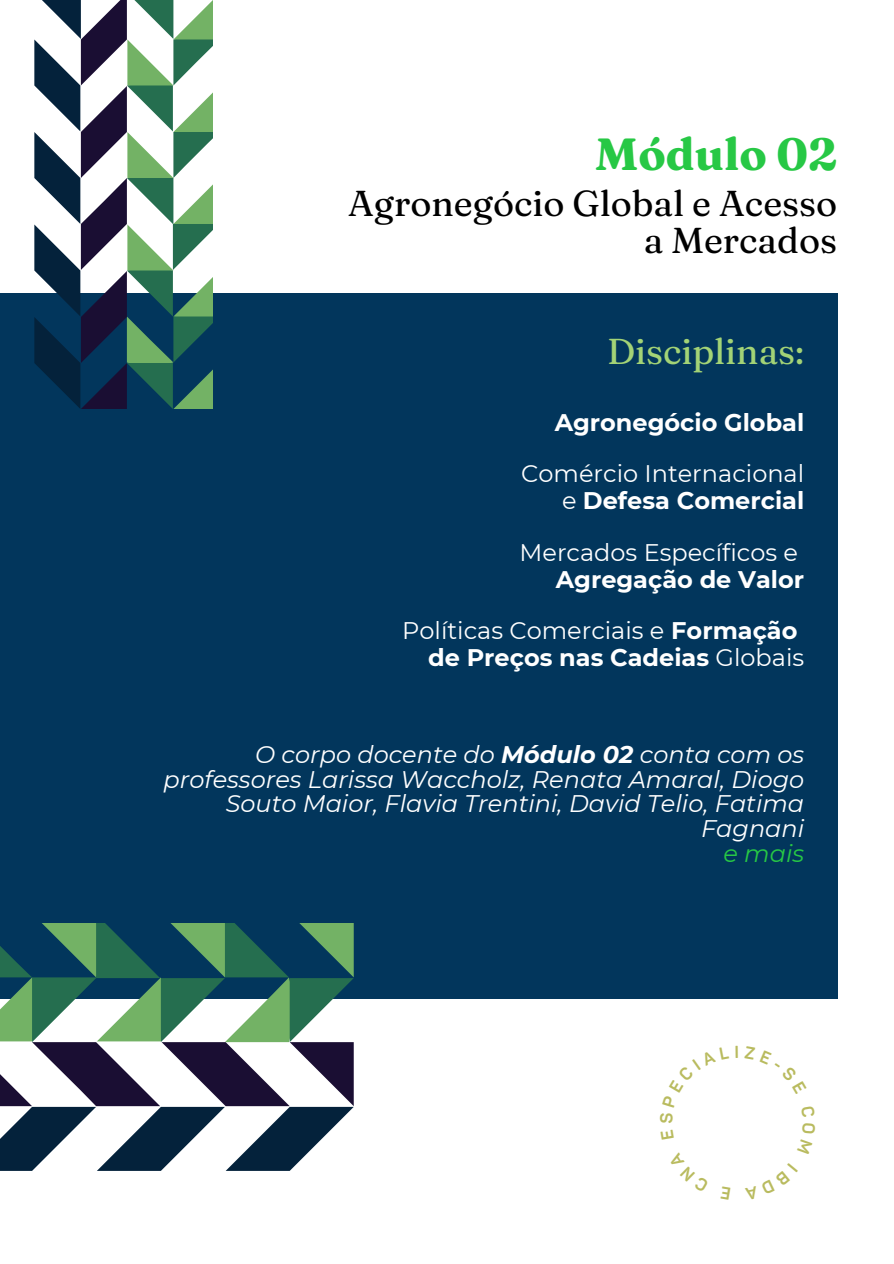
<style>
.page{position:relative;width:894px;height:1264px;background:#fff}
.page>*{position:absolute;margin:0;border:0;box-sizing:border-box;transform-origin:0 0}
.t1{font:700 45px "Fraunces 9 pt";color:#27c845}
.t2{font:36px/37.2px "Fraunces 9 pt";color:#000;text-align:right}
.t3{font:36px "Fraunces 9 pt";color:#a3d376}
.t4{font:italic 24px/24.8px "Montserrat";color:#fff;text-align:right}
.t5{font:700 24px/51.3px "Montserrat";color:#fff;text-align:right}
.t6{font:24px/27px "Montserrat";color:#fff;text-align:right}
.t7{font:italic 24px "Montserrat";color:#27c845}
.s1{font-weight:700}
.s2{font-weight:400}
</style>
<div class="page">
<div style="left:0;top:293px;width:836px;height:706px;background:#02365c"></div>
<svg style="left:0;top:923px;width:353px;height:247px"></svg>
<svg style="left:34px;top:0;width:178px;height:408px"></svg>
<h1 class="t1" style="left:595px;top:126px;width:243px">Módulo 02</h1>
<h2 class="t2" style="left:348px;top:184px;width:490px">Agronegócio Global e Acesso a Mercados</h2>
<h2 class="t3" style="left:606px;top:329px;width:199px">Disciplinas:</h2>
<p class="t5" style="left:554px;top:396px;width:251px">Agronegócio Global</p>
<p class="t6" style="left:521px;top:460px;width:284px">Comércio Internacional e <span class="s1">Defesa Comercial</span></p>
<p class="t6" style="left:519px;top:538px;width:280px">Mercados Específicos e</p>
<p class="t5" style="left:402px;top:553px;width:403px">Agregação de Valor<br><span class="s2">Políticas Comerciais e</span> Formação</p>
<p class="t5" style="left:428px;top:631px;width:377px">de Preços nas Cadeias <span class="s2">Globais</span></p>
<p class="t4" style="left:163px;top:742px;width:642px">O corpo docente do <span class="s1">Módulo 02</span> conta com os professores Larissa Waccholz, Renata Amaral, Diogo Souto Maior, Flavia Trentini, David Telio, Fatima Fagnani</p>
<p class="t7" style="left:723px;top:838px;width:82px">e mais</p>
</div>
